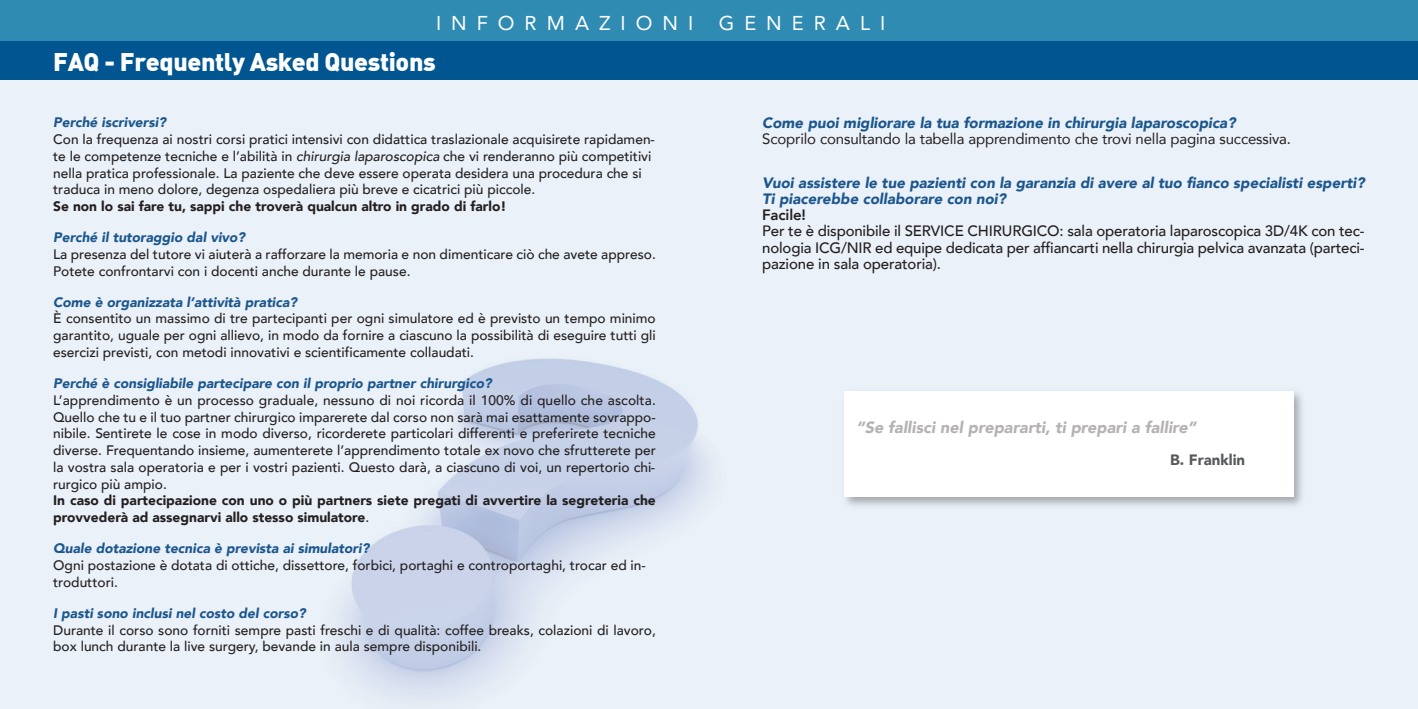
<style>
.page{position:relative;width:1418px;height:709px;background:#fff}
.page>*{position:absolute;margin:0;border:0;box-sizing:border-box;transform-origin:0 0}
.t1{font:900 25px "DIN Alternate";letter-spacing:-.015em;color:#fff}
.t2{font:20px "Avenir";letter-spacing:.5em;color:#fff}
.t3{font:italic 900 16.25px "Avenir";color:#b4b2b2}
.t4{font:500 15px/16.2px "Avenir";letter-spacing:-.01em;color:#231f20;text-align:justify}
.t5{font:italic 900 15px/16.2px "Avenir";color:#1b568d}
.t6{font:15px "Avenir";letter-spacing:-.01em;color:#231f20}
.t7{font:900 15px "Avenir";color:#57585a}
.t8{font:800 15px "Avenir";letter-spacing:-.01em;color:#231f20}
.t9{font:500 13.75px/16.8px "Avenir";color:#231f20}
.t10{font:italic 900 13.75px "Avenir";color:#1b568d}
.t11{font:900 13.75px/16.8px "Avenir";color:#231f20}
.s1{font-style:italic}
.s2{font-weight:500}
</style>
<div class="page">
<div style="left:0;top:0;width:1417px;height:709px;background:#2e76bc;opacity:.1"></div>
<div style="left:0;top:0;width:1417px;height:48px;background:#2f8bb1"></div>
<div style="left:0;top:41px;width:1417px;height:39px;background:#015691"></div>
<img style="left:838px;top:385px;width:470px;height:128px">
<div style="left:843px;top:391px;width:450px;height:106px;background:#fff"></div>
<h2 class="t2" style="left:436px;top:10px;width:259px">INFORMAZIONI</h2>
<h2 class="t2" style="left:718px;top:10px;width:168px">GENERALI</h2>
<h1 class="t1" style="left:53px;top:53px;width:384px">FAQ - Frequently Asked Questions</h1>
<p class="t10" style="left:53px;top:113px;width:114px">Perché iscriversi?</p>
<p class="t9" style="left:53px;top:131px;width:603px">Con la frequenza ai nostri corsi pratici intensivi con didattica traslazionale acquisirete rapidamen&shy;te le competenze tecniche e l’abilità in <span class="s1">chirurgia laparoscopica</span> che vi renderanno più competitivi nella pratica professionale. La paziente che deve essere operata desidera una procedura che si traduca in meno dolore, degenza ospedaliera più breve e cicatrici più piccole.</p>
<p class="t11" style="left:53px;top:198px;width:455px">Se non lo sai fare tu, sappi che troverà qualcun altro in grado di farlo!</p>
<p class="t10" style="left:53px;top:228px;width:194px">Perché il tutoraggio dal vivo?</p>
<p class="t9" style="left:53px;top:246px;width:604px">La presenza del tutore vi aiuterà a rafforzare la memoria e non dimenticare ciò che avete appreso.<br>Potete confrontarvi con i docenti anche durante le pause.</p>
<p class="t10" style="left:53px;top:293px;width:245px">Come è organizzata l’attività pratica?</p>
<p class="t9" style="left:53px;top:311px;width:604px;text-align:justify">È consentito un massimo di tre partecipanti per ogni simulatore ed è previsto un tempo minimo garantito, uguale per ogni allievo, in modo da fornire a ciascuno la possibilità di eseguire tutti gli esercizi previsti, con metodi innovativi e scientificamente collaudati.</p>
<p class="t10" style="left:53px;top:374px;width:440px">Perché è consigliabile partecipare con il proprio partner chirurgico?</p>
<p class="t9" style="left:53px;top:392px;width:604px;text-align:justify">L’apprendimento è un processo graduale, nessuno di noi ricorda il 100% di quello che ascolta.<br>Quello che tu e il tuo partner chirurgico imparerete dal corso non sarà mai esattamente sovrappo&shy;nibile. Sentirete le cose in modo diverso, ricorderete particolari differenti e preferirete tecniche diverse. Frequentando insieme, aumenterete l’apprendimento totale ex novo che sfrutterete per la vostra sala operatoria e per i vostri pazienti. Questo darà, a ciascuno di voi, un repertorio chi&shy;rurgico più ampio.</p>
<p class="t11" style="left:53px;top:493px;width:604px">In caso di partecipazione con uno o più partners siete pregati di avvertire la segreteria che provvederà ad assegnarvi allo stesso simulatore<span class="s2">.</span></p>
<p class="t10" style="left:53px;top:539px;width:318px">Quale dotazione tecnica è prevista ai simulatori?</p>
<p class="t9" style="left:53px;top:557px;width:594px">Ogni postazione è dotata di ottiche, dissettore, forbici, portaghi e controportaghi, trocar ed in&shy;troduttori.</p>
<p class="t10" style="left:53px;top:604px;width:254px">I pasti sono inclusi nel costo del corso?</p>
<p class="t9" style="left:53px;top:622px;width:604px">Durante il corso sono forniti sempre pasti freschi e di qualità: coffee breaks, colazioni di lavoro, box lunch durante la live surgery, bevande in aula sempre disponibili.</p>
<p class="t5" style="left:762px;top:115px;width:475px">Come puoi migliorare la tua formazione in chirurgia laparoscopica?</p>
<p class="t6" style="left:762px;top:129px;width:530px">Scoprilo consultando la tabella apprendimento che trovi nella pagina successiva.</p>
<p class="t5" style="left:762px;top:175px;width:604px">Vuoi assistere le tue pazienti con la garanzia di avere al tuo fianco specialisti esperti?<br>Ti piacerebbe collaborare con noi?</p>
<p class="t8" style="left:762px;top:205px;width:45px">Facile!</p>
<p class="t4" style="left:762px;top:223px;width:604px">Per te è disponibile il SERVICE CHIRURGICO: sala operatoria laparoscopica 3D/4K con tec&shy;nologia ICG/NIR ed equipe dedicata per affiancarti nella chirurgia pelvica avanzata (parteci&shy;pazione in sala operatoria).</p>
<p class="t3" style="left:856px;top:417px;width:341px">”Se fallisci nel prepararti, ti prepari a fallire”</p>
<p class="t7" style="left:1170px;top:450px;width:77px">B. Franklin</p>
</div>
